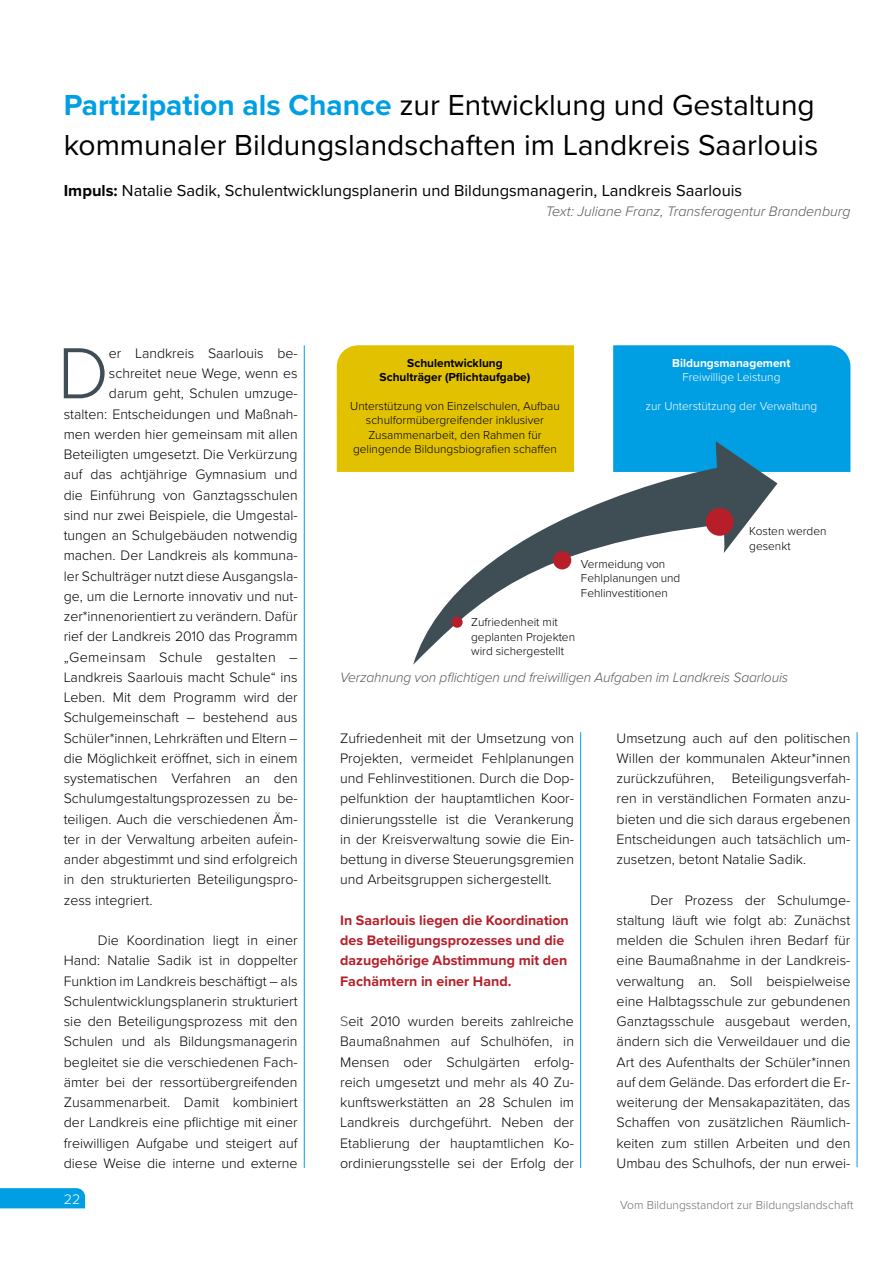
<style>
.page{position:relative;width:893px;height:1263px;background:#fff}
.page>*{position:absolute;margin:0;border:0;box-sizing:border-box;transform-origin:0 0}
.t1{font:300 75px "Proxima Nova";color:#3f4e55}
.t2{font:30px/40.5px "Proxima Nova";color:#000}
.t3{font:16.5px "Proxima Nova";color:#000}
.t4{font:300 14.25px/20.2px "Proxima Nova";color:#000;text-align:justify}
.t5{font:700 14.25px/20.2px "Proxima Nova";color:#b61f29}
.t6{font:italic 300 14.25px "Proxima Nova";color:#575756}
.t7{font:300 14.25px "Proxima Nova";letter-spacing:.02em;color:#000}
.t8{font:300 14.25px "Proxima Nova";color:#fff}
.t9{font:italic 300 13.95px "Proxima Nova";letter-spacing:-.01em;color:#575756}
.t10{font:300 12px/14.4px "Proxima Nova";color:#000}
.t11{font:300 12px "Proxima Nova";color:#fff}
.t12{font:700 12px/14.4px "Proxima Nova";color:#000;text-align:center}
.t13{font:300 12px "Proxima Nova";color:#706f6f}
.t14{font:700 12px "Proxima Nova";color:#fff}
.s1{font-weight:700;color:#009fe3}
.s2{font-weight:700}
.s3{color:#3f4e55}
</style>
<div class="page">
<div style="left:0;top:1188px;width:85px;height:20px;background:#009fe3"></div>
<hr style="left:304px;top:345px;width:1px;height:823px;background:#009fe3">
<hr style="left:857px;top:732px;width:1px;height:435px;background:#009fe3">
<hr style="left:580px;top:732px;width:1px;height:436px;background:#009fe3">
<div style="left:337px;top:345px;width:237px;height:127px;background:#e2c200"></div>
<div style="left:613px;top:345px;width:237px;height:127px;background:#009fe3"></div>
<svg style="left:413px;top:441px;width:364px;height:224px"></svg>
<div style="left:452px;top:617px;width:11px;height:11px;background:#b61f29;border-radius:50%"></div>
<div style="left:553px;top:551px;width:18px;height:18px;background:#b61f29;border-radius:50%"></div>
<div style="left:706px;top:508px;width:27px;height:28px;background:#b61f29;border-radius:50%"></div>
<h2 class="t2" style="left:64px;top:83px;width:756px"><span class="s1">Partizipation als Chance</span> zur Entwicklung und Gestaltung kommunaler Bildungslandschaften im Landkreis Saarlouis</h2>
<p class="t3" style="left:64px;top:178px;width:680px"><span class="s2">Impuls:</span> Natalie Sadik, Schulentwicklungsplanerin und Bildungsmanagerin, Landkreis Saarlouis</p>
<p class="t6" style="left:546px;top:201px;width:306px">Text: Juliane Franz, Transferagentur Brandenburg</p>
<h1 class="t1" style="left:58px;top:317px;width:53px">D</h1>
<p class="t4" style="left:109px;top:342px;width:190px">er Landkreis Saarlouis be-</p>
<p class="t4" style="left:109px;top:362px;width:190px">schreitet neue Wege, wenn es</p>
<p class="t4" style="left:109px;top:383px;width:190px">darum geht, Schulen umzuge-</p>
<p class="t4" style="left:64px;top:403px;width:235px">stalten: Entscheidungen und Maßnah-</p>
<p class="t4" style="left:64px;top:423px;width:235px">men werden hier gemeinsam mit allen</p>
<p class="t4" style="left:64px;top:443px;width:235px">Beteiligten umgesetzt. Die Verkürzung</p>
<p class="t4" style="left:64px;top:464px;width:235px">auf das achtjährige Gymnasium und</p>
<p class="t4" style="left:64px;top:484px;width:235px">die Einführung von Ganztagsschulen</p>
<p class="t4" style="left:64px;top:504px;width:235px">sind nur zwei Beispiele, die Umgestal-</p>
<p class="t4" style="left:64px;top:524px;width:235px">tungen an Schulgebäuden notwendig</p>
<p class="t4" style="left:64px;top:545px;width:235px">machen. Der Landkreis als kommuna-</p>
<p class="t4" style="left:64px;top:565px;width:235px">ler Schulträger nutzt diese Ausgangsla-</p>
<p class="t4" style="left:64px;top:585px;width:235px">ge, um die Lernorte innovativ und nut-</p>
<p class="t4" style="left:64px;top:605px;width:235px">zer*innenorientiert zu verändern. Dafür</p>
<p class="t4" style="left:64px;top:626px;width:235px">rief der Landkreis 2010 das Programm</p>
<p class="t7" style="left:64px;top:646px;width:235px">„Gemeinsam Schule gestalten –</p>
<p class="t4" style="left:64px;top:666px;width:235px">Landkreis Saarlouis macht Schule“ ins</p>
<p class="t4" style="left:64px;top:686px;width:235px">Leben. Mit dem Programm wird der</p>
<p class="t4" style="left:64px;top:707px;width:235px">Schulgemeinschaft – bestehend aus</p>
<p class="t4" style="left:64px;top:727px;width:235px">Schüler*innen, Lehrkräften und Eltern –</p>
<p class="t4" style="left:64px;top:747px;width:235px">die Möglichkeit eröffnet, sich in einem</p>
<p class="t4" style="left:64px;top:767px;width:235px">systematischen Verfahren an den</p>
<p class="t4" style="left:64px;top:788px;width:235px">Schulumgestaltungsprozessen zu be-</p>
<p class="t4" style="left:64px;top:808px;width:235px">teiligen. Auch die verschiedenen Äm-</p>
<p class="t4" style="left:64px;top:828px;width:235px">ter in der Verwaltung arbeiten aufein-</p>
<p class="t4" style="left:64px;top:848px;width:235px">ander abgestimmt und sind erfolgreich</p>
<p class="t4" style="left:64px;top:869px;width:235px">in den strukturierten Beteiligungspro-</p>
<p class="t4" style="left:64px;top:889px;width:90px">zess integriert.</p>
<p class="t4" style="left:64px;top:929px;width:235px;text-indent:34px">Die Koordination liegt in einer Hand: Natalie Sadik ist in doppelter Funktion im Landkreis beschäftigt – als Schulentwicklungsplanerin strukturiert sie den Beteiligungsprozess mit den Schulen und als Bildungsmanagerin begleitet sie die verschiedenen Fach&shy;ämter bei der ressortübergreifenden Zusammenarbeit. Damit kombiniert der Landkreis eine pflichtige mit einer freiwilligen Aufgabe und steigert auf diese Weise die interne und externe</p>
<p class="t8" style="left:64px;top:1188px;width:18px">22</p>
<p class="t12" style="left:380px;top:355px;width:152px">Schulentwicklung<br>Schulträger (Pflichtaufgabe)</p>
<p class="t10" style="left:350px;top:398px;width:211px;text-align:center">Unterstützung von Einzelschulen, Aufbau schulformübergreifender inklusiver Zusammenarbeit, den Rahmen für gelingende Bildungsbiografien schaffen</p>
<p class="t14" style="left:672px;top:354px;width:120px">Bildungsmanagement</p>
<p class="t11" style="left:682px;top:368px;width:100px">Freiwillige Leistung</p>
<p class="t11" style="left:645px;top:397px;width:173px">zur Unterstützung der Verwaltung</p>
<p class="t10" style="left:581px;top:556px;width:101px">Vermeidung von<br>Fehlplanungen und<br>Fehlinvestitionen</p>
<p class="t10" style="left:749px;top:523px;width:79px">Kosten werden gesenkt</p>
<p class="t10" style="left:471px;top:614px;width:105px">Zufriedenheit mit geplanten Projekten wird sichergestellt</p>
<p class="t9" style="left:340px;top:667px;width:449px">Verzahnung von pflichtigen und freiwilligen Aufgaben im Landkreis Saarlouis</p>
<p class="t4" style="left:340px;top:727px;width:235px">Zufriedenheit mit der Umsetzung von Projekten, vermeidet Fehlplanungen und Fehlinvestitionen. Durch die Dop&shy;pelfunktion der hauptamtlichen Koor&shy;dinierungsstelle ist die Verankerung in der Kreisverwaltung sowie die Ein&shy;bettung in diverse Steuerungsgremien und Arbeitsgruppen sichergestellt.</p>
<p class="t5" style="left:340px;top:910px;width:230px">In Saarlouis liegen die Koordination des Beteiligungsprozesses und die dazugehörige Abstimmung mit den Fachämtern in einer Hand.</p>
<p class="t4" style="left:340px;top:1010px;width:235px"><span class="s3">S</span>eit 2010 wurden bereits zahlreiche Baumaßnahmen auf Schulhöfen, in Mensen oder Schulgärten erfolg&shy;reich umgesetzt und mehr als 40 Zu&shy;kunftswerkstätten an 28 Schulen im Landkreis durchgeführt. Neben der Etablierung der hauptamtlichen Ko&shy;ordinierungsstelle sei der Erfolg der</p>
<p class="t4" style="left:617px;top:727px;width:235px">Umsetzung auch auf den politischen Willen der kommunalen Akteur*innen zurückzuführen, Beteiligungsverfah&shy;ren in verständlichen Formaten anzu&shy;bieten und die sich daraus ergebenen Entscheidungen auch tatsächlich um&shy;zusetzen, betont Natalie Sadik.</p>
<p class="t4" style="left:617px;top:889px;width:235px;text-indent:34px">Der Prozess der Schulumge&shy;staltung läuft wie folgt ab: Zunächst melden die Schulen ihren Bedarf für eine Baumaßnahme in der Landkreis&shy;verwaltung an. Soll beispielweise eine Halbtagsschule zur gebundenen Ganztagsschule ausgebaut werden, ändern sich die Verweildauer und die Art des Aufenthalts der Schüler*innen auf dem Gelände. Das erfordert die Er&shy;weiterung der Mensakapazitäten, das Schaffen von zusätzlichen Räumlich&shy;keiten zum stillen Arbeiten und den Umbau des Schulhofs, der nun erwei-</p>
<p class="t13" style="left:620px;top:1196px;width:235px">Vom Bildungsstandort zur Bildungslandschaft</p>
</div>
